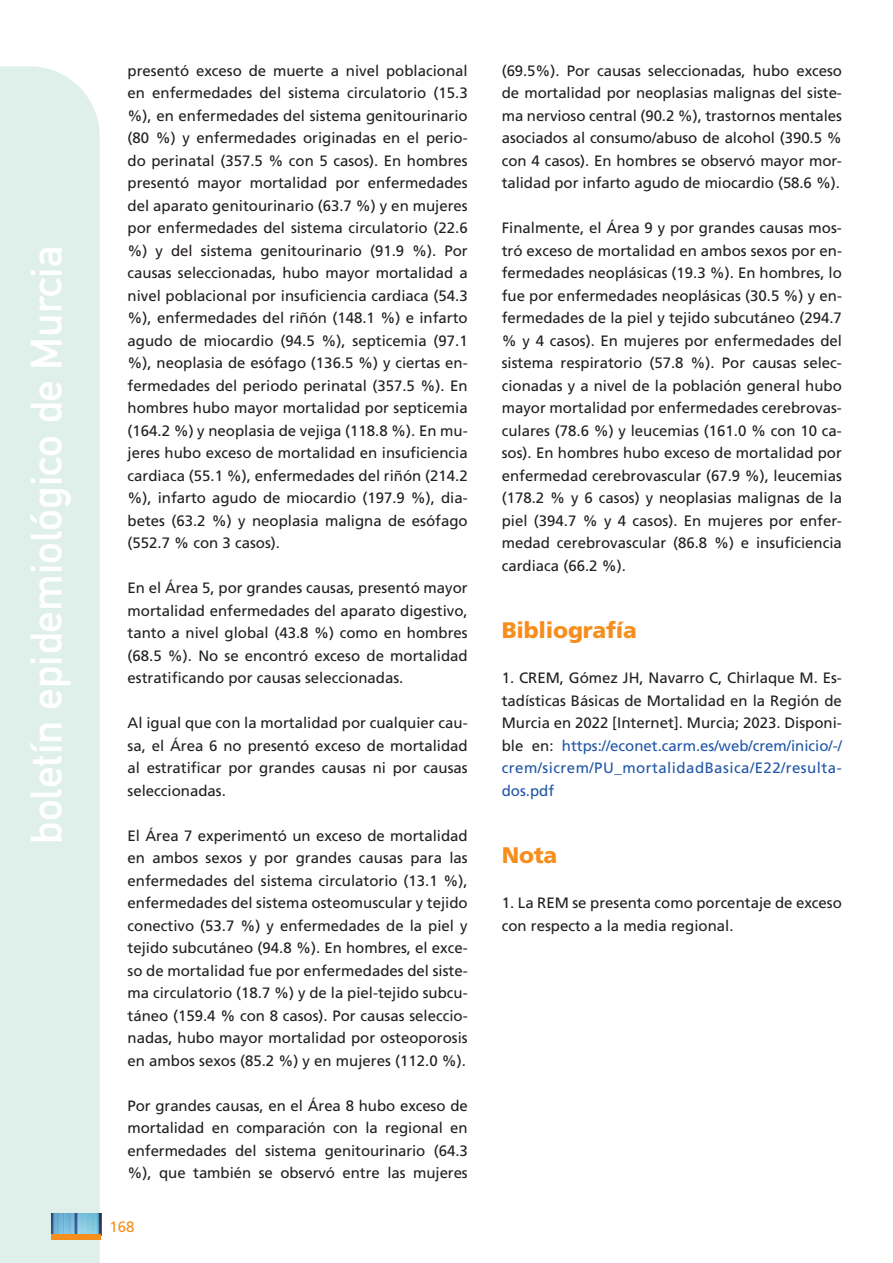
<style>
.page{position:relative;width:893px;height:1263px;background:#fff}
.page>*{position:absolute;margin:0;border:0;box-sizing:border-box;transform-origin:0 0}
.t1{font:43.5px "DIN Mittelschrift Std";color:#fff}
.t2{font:900 22.5px "Frutiger LT Std";letter-spacing:-.01em;color:#f68e1e}
.t3{font:15px/22.5px "Frutiger LT Std";color:#231f20;text-align:justify}
.t4{font:15px "Frutiger LT Std";color:#f68e1e}
.s1{color:#2056a6}
</style>
<div class="page">
<div style="left:0;top:66px;width:100px;height:1197px;background:#dff0eb"></div>
<img style="left:51px;top:1213px;width:50px;height:21px">
<div style="left:51px;top:1234px;width:50px;height:5px;background:#f68e1e"></div>
<h1 class="t1" style="left:21px;top:844px;width:600px;rotate:-90deg">boletín epidemiológico de Murcia</h1>
<p class="t3" style="left:128px;top:59px;width:342px">presentó exceso de muerte a nivel poblacional en enfermedades del sistema circulatorio (15.3 %), en enfermedades del sistema genitourinario (80 %) y enfermedades originadas en el perio&shy;do perinatal (357.5 % con 5 casos). En hombres presentó mayor mortalidad por enfermedades del aparato genitourinario (63.7 %) y en mujeres por enfermedades del sistema circulatorio (22.6 %) y del sistema genitourinario (91.9 %). Por causas seleccionadas, hubo mayor mortalidad a nivel poblacional por insuficiencia cardiaca (54.3 %), enfermedades del riñón (148.1 %) e infarto agudo de miocardio (94.5 %), septicemia (97.1 %), neoplasia de esófago (136.5 %) y ciertas en&shy;fermedades del periodo perinatal (357.5 %). En hombres hubo mayor mortalidad por septicemia (164.2 %) y neoplasia de vejiga (118.8 %). En mu&shy;jeres hubo exceso de mortalidad en insuficiencia cardiaca (55.1 %), enfermedades del riñón (214.2 %), infarto agudo de miocardio (197.9 %), dia&shy;betes (63.2 %) y neoplasia maligna de esófago (552.7 % con 3 casos).</p>
<p class="t3" style="left:128px;top:577px;width:342px">En el Área 5, por grandes causas, presentó mayor mortalidad enfermedades del aparato digestivo, tanto a nivel global (43.8 %) como en hombres (68.5 %). No se encontró exceso de mortalidad estratificando por causas seleccionadas.</p>
<p class="t3" style="left:128px;top:712px;width:342px">Al igual que con la mortalidad por cualquier cau&shy;sa, el Área 6 no presentó exceso de mortalidad al estratificar por grandes causas ni por causas seleccionadas.</p>
<p class="t3" style="left:128px;top:824px;width:342px">El Área 7 experimentó un exceso de mortalidad en ambos sexos y por grandes causas para las enfermedades del sistema circulatorio (13.1 %), enfermedades del sistema osteomuscular y tejido conectivo (53.7 %) y enfermedades de la piel y tejido subcutáneo (94.8 %). En hombres, el exce&shy;so de mortalidad fue por enfermedades del siste&shy;ma circulatorio (18.7 %) y de la piel-tejido subcu&shy;táneo (159.4 % con 8 casos). Por causas seleccio&shy;nadas, hubo mayor mortalidad por osteoporosis en ambos sexos (85.2 %) y en mujeres (112.0 %).</p>
<p class="t3" style="left:128px;top:1094px;width:342px">Por grandes causas, en el Área 8 hubo exceso de mortalidad en comparación con la regional en enfermedades del sistema genitourinario (64.3 %), que también se observó entre las mujeres</p>
<p class="t4" style="left:109px;top:1218px;width:27px">168</p>
<p class="t3" style="left:502px;top:59px;width:342px">(69.5%). Por causas seleccionadas, hubo exceso de mortalidad por neoplasias malignas del siste&shy;ma nervioso central (90.2 %), trastornos mentales asociados al consumo/abuso de alcohol (390.5 % con 4 casos). En hombres se observó mayor mor&shy;talidad por infarto agudo de miocardio (58.6 %).</p>
<p class="t3" style="left:502px;top:217px;width:342px">Finalmente, el Área 9 y por grandes causas mos&shy;tró exceso de mortalidad en ambos sexos por en&shy;fermedades neoplásicas (19.3 %). En hombres, lo fue por enfermedades neoplásicas (30.5 %) y en&shy;fermedades de la piel y tejido subcutáneo (294.7 % y 4 casos). En mujeres por enfermedades del sistema respiratorio (57.8 %). Por causas selec&shy;cionadas y a nivel de la población general hubo mayor mortalidad por enfermedades cerebrovas&shy;culares (78.6 %) y leucemias (161.0 % con 10 ca&shy;sos). En hombres hubo exceso de mortalidad por enfermedad cerebrovascular (67.9 %), leucemias (178.2 % y 6 casos) y neoplasias malignas de la piel (394.7 % y 4 casos). En mujeres por enfer&shy;medad cerebrovascular (86.8 %) e insuficiencia cardiaca (66.2 %).</p>
<h2 class="t2" style="left:502px;top:617px;width:137px">Bibliografía</h2>
<p class="t3" style="left:502px;top:667px;width:342px">1. CREM, Gómez JH, Navarro C, Chirlaque M. Es&shy;tadísticas Básicas de Mortalidad en la Región de Murcia en 2022 [Internet]. Murcia; 2023. Disponi&shy;ble en: <span class="s1">https://econet.carm.es/web/crem/inicio/-/ crem/sicrem/PU_mortalidadBasica/E22/resulta&shy;dos.pdf</span></p>
<h2 class="t2" style="left:502px;top:842px;width:57px">Nota</h2>
<p class="t3" style="left:502px;top:892px;width:342px">1. La REM se presenta como porcentaje de exceso con respecto a la media regional.</p>
</div>
